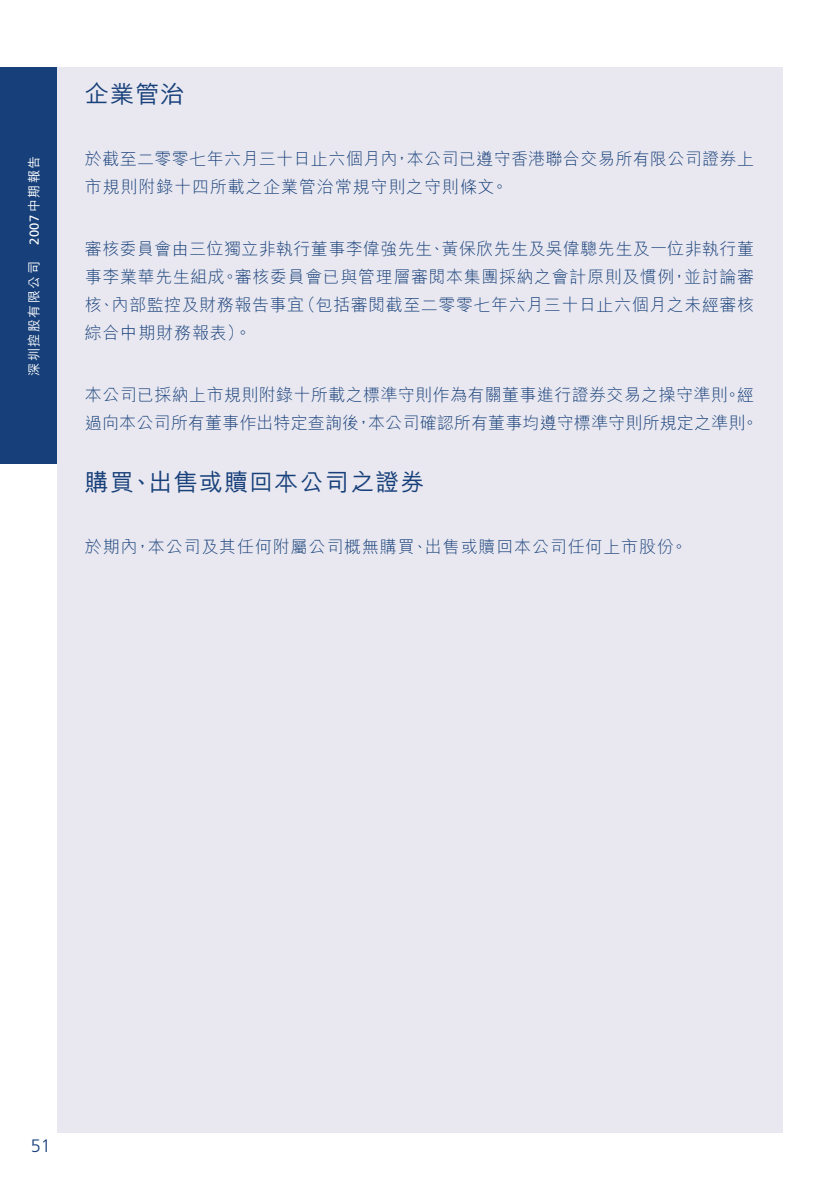
<style>
.page{position:relative;width:840px;height:1190px;background:#fff}
.page>*{position:absolute;margin:0;border:0;box-sizing:border-box;transform-origin:0 0}
.t1{font:500 24px "M Hei";letter-spacing:.05em;color:#17407a}
.t2{font:300 18px "Frutiger";color:#17407a}
.t3{font:300 17px/28px "M Hei";letter-spacing:.025em;color:#17407a}
.t4{font:300 17px "M Hei";letter-spacing:.05em;color:#17407a}
.t5{font:500 13px "M Hei";letter-spacing:.115em;color:#fff}
.t6{font:13px "Frutiger";color:#fff}
.s1{font-family:"M Hei";font-weight:500}
</style>
<div class="page">
<div style="left:0;top:67px;width:68px;height:397px;background:#17407a"></div>
<div style="left:57px;top:67px;width:725px;height:1066px;background:#e9e8f0"></div>
<p class="t6" style="left:29px;top:245px;width:90px;rotate:-90deg">2007<span class="s1">中期報告</span></p>
<p class="t5" style="left:29px;top:376px;width:116px;rotate:-90deg">深圳控股有限公司</p>
<h1 class="t1" style="left:85px;top:85px;width:101px">企業管治</h1>
<p class="t3" style="left:85px;top:147px;width:671px">於截至二零零七年六月三十日止六個月內，本公司已遵守香港聯合交易所有限公司證券上市規則附錄十四所載之企業管治常規守則之守則條文。</p>
<p class="t3" style="left:85px;top:237px;width:671px;text-align:justify">審核委員會由三位獨立非執行董事李偉強先生、黃保欣先生及吳偉驄先生及一位非執行董事李業華先生組成。審核委員會已與管理層審閱本集團採納之會計原則及慣例，並討論審核、內部監控及財務報告事宜（包括審閱截至二零零七年六月三十日止六個月之未經審核綜合中期財務報表）。</p>
<p class="t3" style="left:85px;top:383px;width:675px">本公司已採納上市規則附錄十所載之標準守則作為有關董事進行證券交易之操守準則。經過向本公司所有董事作出特定查詢後，本公司確認所有董事均遵守標準守則所規定之準則。</p>
<h1 class="t1" style="left:85px;top:473px;width:341px">購買、出售或贖回本公司之證券</h1>
<p class="t4" style="left:85px;top:540px;width:604px">於期內，本公司及其任何附屬公司概無購買、出售或贖回本公司任何上市股份。</p>
<p class="t2" style="left:31px;top:1139px;width:22px">51</p>
</div>
